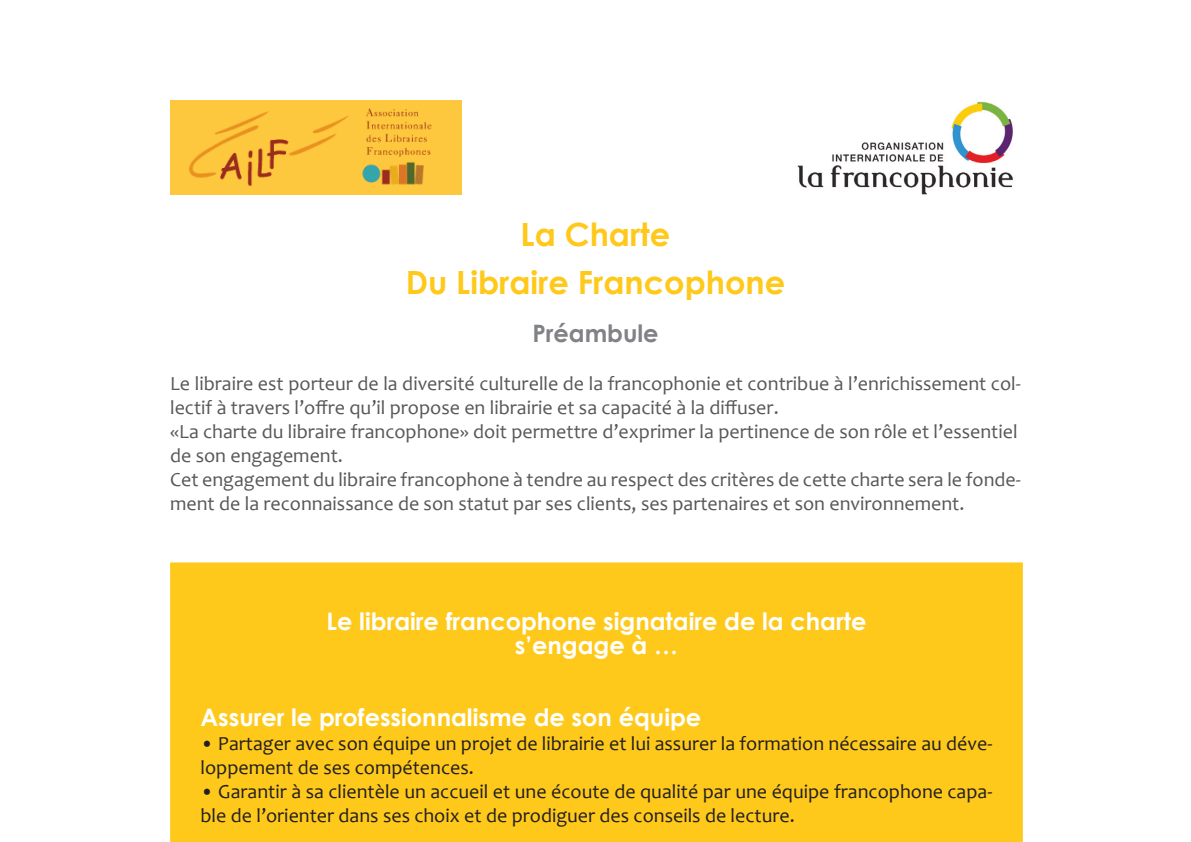
<style>
.page{position:relative;width:1191px;height:842px;background:#fff}
.page>*{position:absolute;margin:0;border:0;box-sizing:border-box;transform-origin:0 0}
.t1{font:700 32px/48px "Century Gothic";color:#fec91a;text-align:center}
.t2{font:700 24px/24px "Century Gothic";color:#fff;text-align:center}
.t3{font:700 24px "Century Gothic";color:#808285}
.t4{font:20px/24px "Candara";color:#57585a}
.t5{font:20px/24px "Candara";color:#231f20}
</style>
<div class="page">
<img style="left:170px;top:101px;width:291px;height:93px">
<img style="left:797px;top:101px;width:216px;height:94px">
<div style="left:170px;top:562px;width:852px;height:280px;background:#fec91a"></div>
<h1 class="t1" style="left:406px;top:210px;width:381px">La Charte<br>Du Libraire Francophone</h1>
<p class="t3" style="left:532px;top:318px;width:128px">Préambule</p>
<p class="t4" style="left:170px;top:372px;width:852px">Le libraire est porteur de la diversité culturelle de la francophonie et contribue à l’enrichissement col&shy;lectif à travers l’offre qu’il propose en librairie et sa capacité à la diffuser.<br>«La charte du libraire francophone» doit permettre d’exprimer la pertinence de son rôle et l’essentiel de son engagement.<br>Cet engagement du libraire francophone à tendre au respect des critères de cette charte sera le fonde&shy;ment de la reconnaissance de son statut par ses clients, ses partenaires et son environnement.</p>
<p class="t2" style="left:327px;top:609px;width:541px">Le libraire francophone signataire de la charte s’engage à …</p>
<p class="t2" style="left:200px;top:705px;width:502px">Assurer le professionnalisme de son équipe</p>
<p class="t5" style="left:200px;top:732px;width:793px">• Partager avec son équipe un projet de librairie et lui assurer la formation nécessaire au déve&shy;loppement de ses compétences.</p>
<p class="t5" style="left:200px;top:780px;width:793px">• Garantir à sa clientèle un accueil et une écoute de qualité par une équipe francophone capa&shy;ble de l’orienter dans ses choix et de prodiguer des conseils de lecture.</p>
</div>
